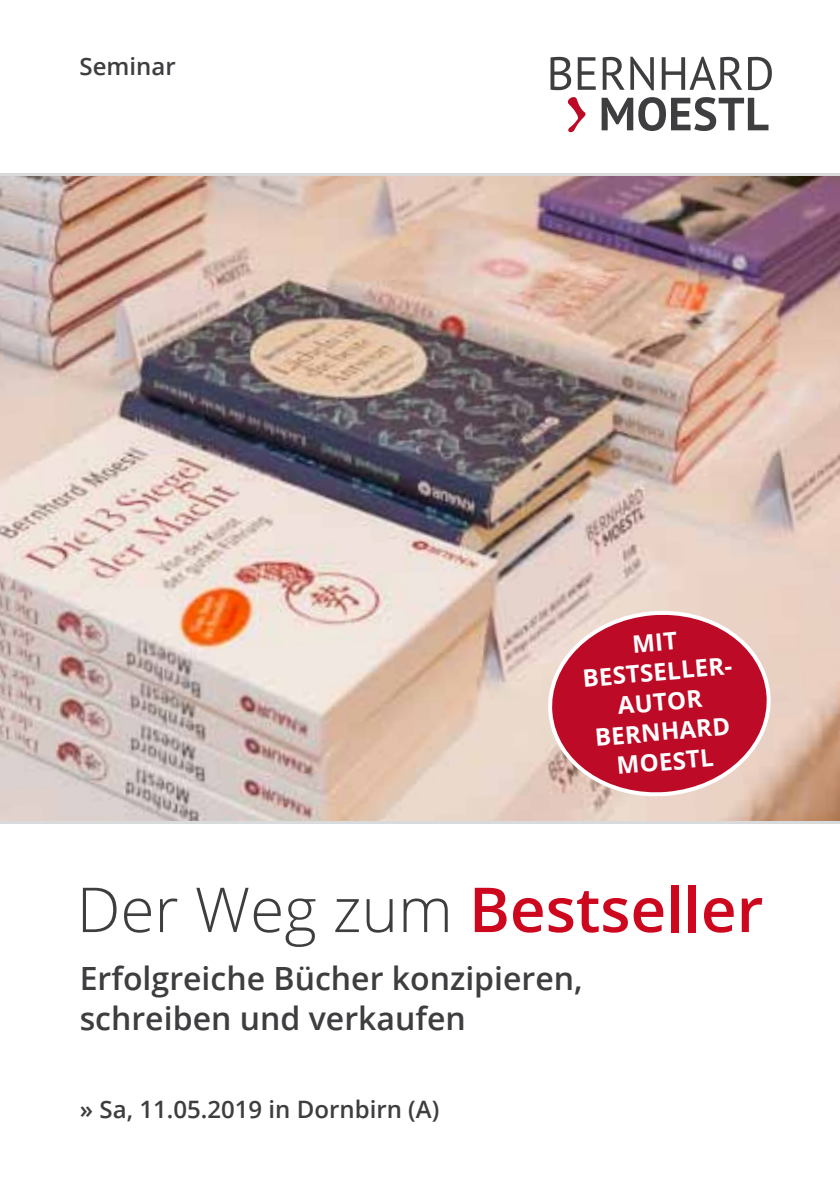
<style>
.page{position:relative;width:840px;height:1191px;background:#fff}
.page>*{position:absolute;margin:0;border:0;box-sizing:border-box;transform-origin:0 0}
.t1{font:600 62px "Open Sans";color:#cd071e}
.t2{font:600 32px/40px "Open Sans";color:#3e3d40}
.t3{font:600 24px "Open Sans";color:#3e3d40}
.t4{font:700 24px/30px "Open Sans";color:#fff;text-align:center}
.s1{font-weight:300;color:#3e3d40}
</style>
<div class="page">
<img style="left:0;top:176px;width:839px;height:645px">
<hr style="left:0;top:821px;width:839px;height:2px;background:#d9dadb">
<svg style="left:545px;top:608px;width:227px;height:191px;background:#ca4959"></svg>
<svg style="left:601px;top:97px;width:167px;height:34px"></svg>
<svg style="left:550px;top:57px;width:21px;height:33px"></svg>
<svg style="left:577px;top:57px;width:18px;height:33px"></svg>
<svg style="left:602px;top:57px;width:22px;height:33px"></svg>
<svg style="left:630px;top:57px;width:23px;height:33px"></svg>
<svg style="left:661px;top:57px;width:80px;height:33px"></svg>
<svg style="left:748px;top:57px;width:23px;height:33px"></svg>
<svg style="left:567px;top:97px;width:18px;height:35px"></svg>
<hr style="left:0;top:173px;width:839px;height:3px;background:#d9dadb">
<p class="t3" style="left:79px;top:50px;width:98px">Seminar</p>
<p class="t4" style="left:578px;top:633px;width:156px;rotate:-5deg">mit<br>Bestseller-<br>Autor<br>Bernha rd<br>Moestl</p>
<h1 class="t1" style="left:77px;top:867px;width:688px"><span class="s1">Der Weg zum</span> Bestseller</h1>
<p class="t2" style="left:80px;top:958px;width:504px">Erfolgreiche Bücher konzipieren, schreiben und verkaufen</p>
<p class="t3" style="left:80px;top:1092px;width:361px">» Sa, 11.05.2019 in Dornbirn (A)</p>
</div>
